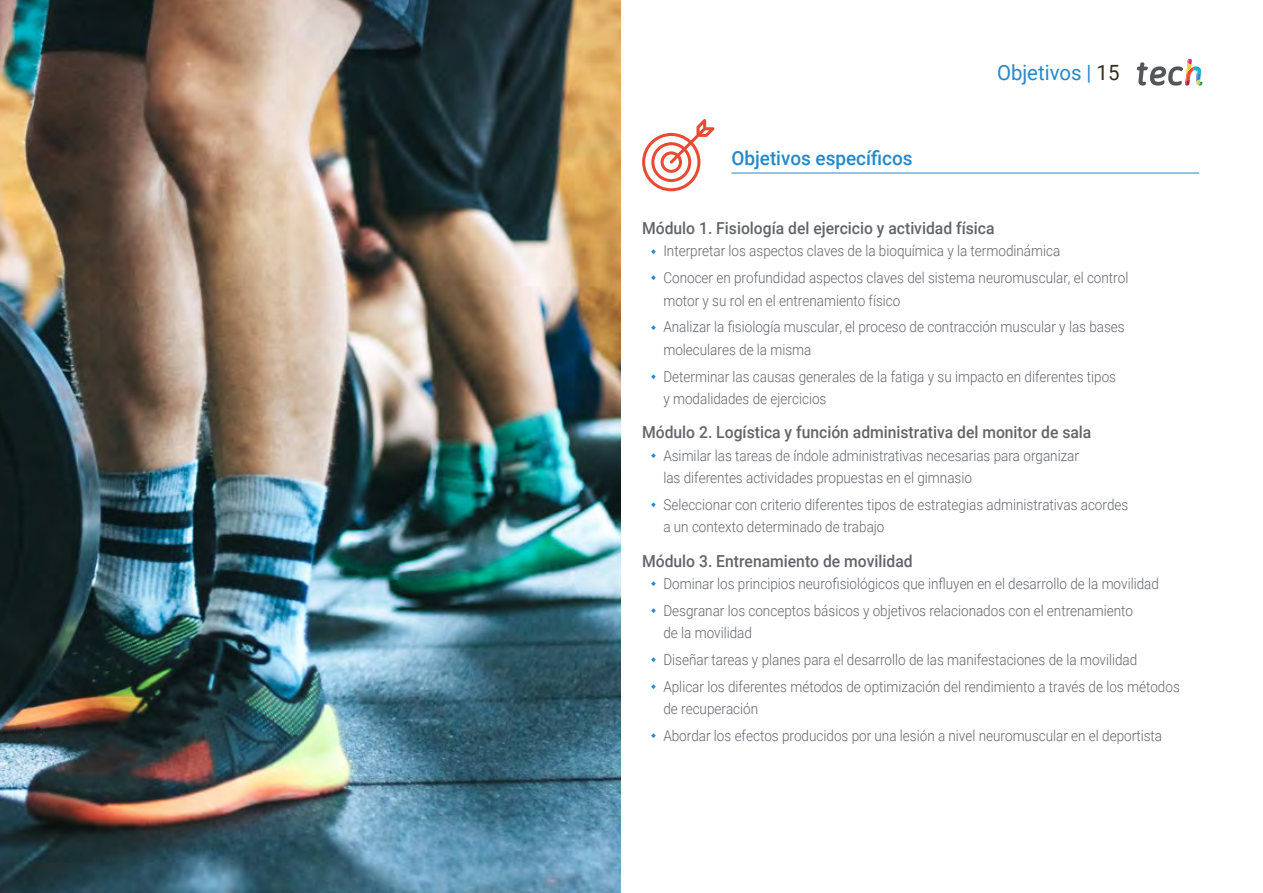
<style>
.page{position:relative;width:1263px;height:893px;background:#fff}
.page>*{position:absolute;margin:0;border:0;box-sizing:border-box;transform-origin:0 0}
.t1{font:21px "Roboto";color:#2488c9}
.t2{font:500 19.5px "Roboto";color:#2488c9}
.t3{font:500 16.5px "Roboto";color:#61646a;scale:.95 1}
.t4{font:300 15px/26.7px "Roboto";color:#61646a;scale:.9 1}
.s1{color:#312e20}
</style>
<div class="page">
<hr style="left:731px;top:173px;width:468px;height:1px;background:#2488c9">
<svg style="left:1137px;top:59px;width:65px;height:27px"></svg>
<img style="left:0;top:0;width:621px;height:893px">
<svg style="left:642px;top:119px;width:72px;height:72px"></svg>
<h2 class="t2" style="left:731px;top:144px;width:183px">Objetivos específicos</h2>
<h1 class="t1" style="left:997px;top:57px;width:124px">Objetivos | <span class="s1">15</span></h1>
<p class="t3" style="left:642px;top:216px;width:372px">Módulo 1. Fisiología del ejercicio y actividad física</p>
<p class="t4" style="left:663px;top:237px;width:518px">Interpretar los aspectos claves de la bioquímica y la termodinámica<br>Conocer en profundidad aspectos claves del sistema neuromuscular, el control</p>
<p class="t4" style="left:663px;top:286px;width:514px">motor y su rol en el entrenamiento físico<br>Analizar la fisiología muscular, el proceso de contracción muscular y las bases</p>
<p class="t4" style="left:663px;top:336px;width:504px">moleculares de la misma<br>Determinar las causas generales de la fatiga y su impacto en diferentes tipos</p>
<p class="t4" style="left:663px;top:385px;width:183px">y modalidades de ejercicios</p>
<p class="t3" style="left:642px;top:421px;width:474px">Módulo 2. Logística y función administrativa del monitor de sala</p>
<p class="t4" style="left:663px;top:443px;width:463px;line-height:22.5px">Asimilar las tareas de índole administrativas necesarias para organizar las diferentes actividades propuestas en el gimnasio</p>
<p class="t4" style="left:663px;top:493px;width:518px;line-height:22.5px">Seleccionar con criterio diferentes tipos de estrategias administrativas acordes a un contexto determinado de trabajo</p>
<p class="t3" style="left:642px;top:549px;width:286px">Módulo 3. Entrenamiento de movilidad</p>
<p class="t4" style="left:663px;top:570px;width:552px">Dominar los principios neurofisiológicos que influyen en el desarrollo de la movilidad<br>Desgranar los conceptos básicos y objetivos relacionados con el entrenamiento</p>
<p class="t4" style="left:663px;top:619px;width:575px">de la movilidad<br>Diseñar tareas y planes para el desarrollo de las manifestaciones de la movilidad<br>Aplicar los diferentes métodos de optimización del rendimiento a través de los métodos</p>
<p class="t4" style="left:663px;top:695px;width:556px">de recuperación<br>Abordar los efectos producidos por una lesión a nivel neuromuscular en el deportista</p>
</div>
